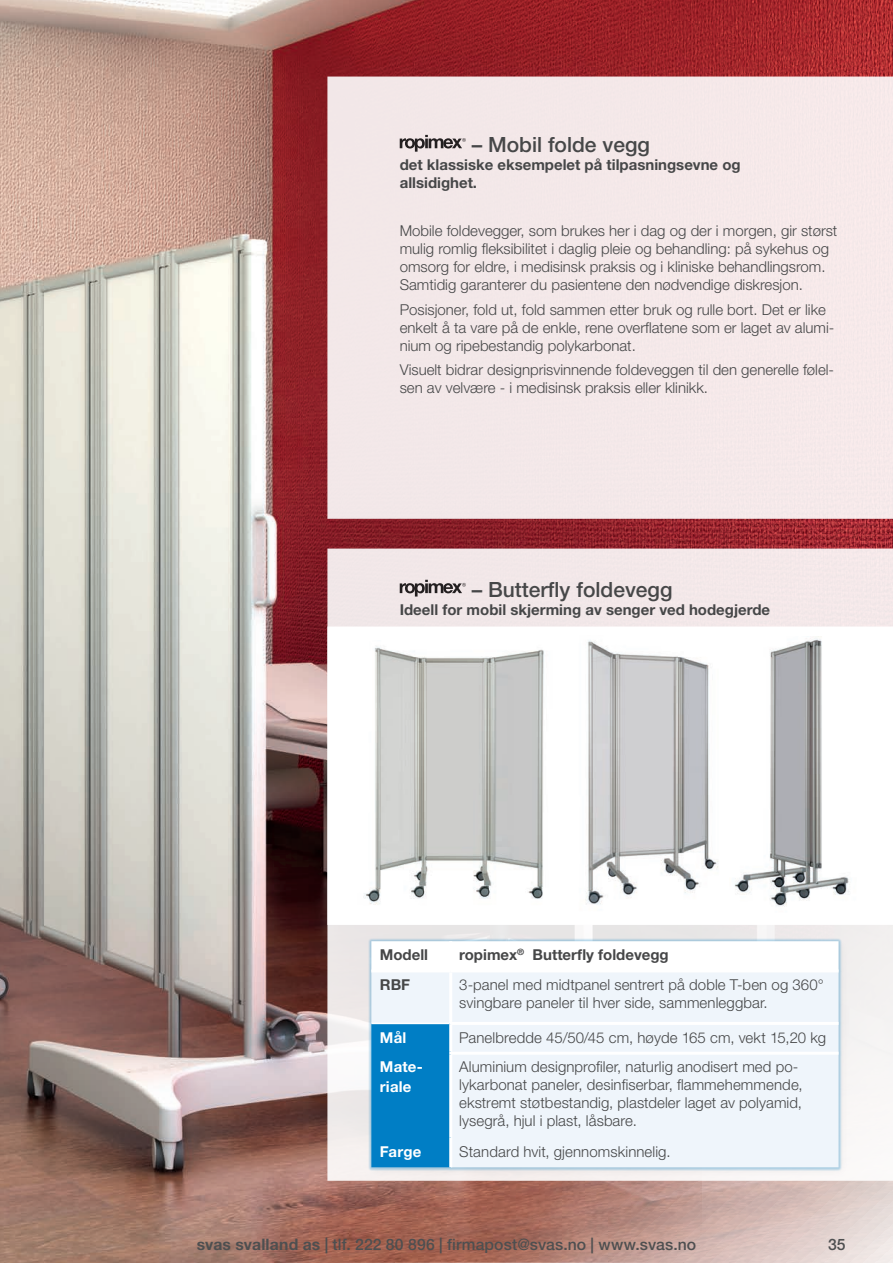
<style>
.page{position:relative;width:893px;height:1263px;background:#fff}
.page>*{position:absolute;margin:0;border:0;box-sizing:border-box;transform-origin:0 0}
.Paragraph_Style_Normal_BIG_Med{font:500 21px "Helvetica Neue LT Std";color:#464748}
.t1{font:500 15.75px "Helvetica Neue LT Std";letter-spacing:.005em;color:#4e4f50}
.Paragraph_Style_Normal{font:300 15px/18px "Helvetica Neue LT Std";color:#464748}
.Paragraph_Style_Table_LINE{font:300 15px/18px "Helvetica Neue LT Std";letter-spacing:.005em;color:#464748}
.Paragraph_Style_Normal_BOLD{font:700 15px/18px "Helvetica Neue LT Std";color:#464748}
.Paragraph_Style_Table_Header{font:700 15px "Helvetica Neue LT Std";color:#464748}
.Paragraph_Style_Table_Blue_LEFT{font:700 15px/19px "Helvetica Neue LT Pro";letter-spacing:.015em;color:#fff}
.s1{font-weight:700}
</style>
<div class="page">
<img style="left:0;top:0;width:893px;height:1263px">
<svg style="left:327px;top:549px;width:566px;height:632px;fill:#f2e8e9"></svg>
<svg style="left:327px;top:626px;width:566px;height:299px"></svg>
<div style="left:327px;top:77px;width:566px;height:442px;background:#f4e8e9"></div>
<svg style="left:400px;top:135px;width:66px;height:17px"></svg>
<svg style="left:400px;top:580px;width:66px;height:16px"></svg>
<div style="left:366px;top:936px;width:484px;height:242px;background:#f4efee"></div>
<div style="left:368px;top:938px;width:474px;height:233px;background:#007ec5;opacity:.3"></div>
<div style="left:371px;top:941px;width:467px;height:28px;background:#fff"></div>
<div style="left:371px;top:972px;width:467px;height:195px;background:#eff5fb"></div>
<div style="left:371px;top:1024px;width:78px;height:143px;background:#007ec5"></div>
<hr style="left:449px;top:941px;width:3px;height:28px;background:#fff">
<hr style="left:371px;top:969px;width:80px;height:3px;background:#fff">
<hr style="left:451px;top:969px;width:387px;height:3px;background:#fff">
<hr style="left:449px;top:972px;width:3px;height:50px;background:#fff">
<hr style="left:449px;top:1022px;width:389px;height:3px;background:#fff">
<hr style="left:449px;top:1025px;width:3px;height:27px;background:#fff">
<hr style="left:449px;top:1052px;width:389px;height:3px;background:#fff">
<hr style="left:449px;top:1055px;width:3px;height:82px;background:#fff">
<hr style="left:449px;top:1137px;width:3px;height:30px;background:#fff">
<hr style="left:371px;top:1023px;width:78px;height:1px;background:#fff">
<img style="left:707px;top:636px;width:168px;height:277px">
<img style="left:348px;top:640px;width:204px;height:276px">
<img style="left:558px;top:635px;width:171px;height:277px">
<p class="Paragraph_Style_Normal_BIG_Med" style="left:472px;top:132px;width:180px">– Mobil folde vegg</p>
<p class="Paragraph_Style_Normal_BOLD" style="left:400px;top:155px;width:343px">det klassiske eksempelet på tilpasningsevne og allsidighet.</p>
<p class="Paragraph_Style_Normal" style="left:400px;top:222px;width:439px">Mobile foldevegger, som brukes her i dag og der i morgen, gir størst mulig romlig fleksibilitet i daglig pleie og behandling: på sykehus og omsorg for eldre, i medisinsk praksis og i kliniske behandlingsrom.<br>Samtidig garanterer du pasientene den nødvendige diskresjon.</p>
<p class="Paragraph_Style_Normal" style="left:400px;top:300px;width:436px">Posisjoner, fold ut, fold sammen etter bruk og rulle bort. Det er like enkelt å ta vare på de enkle, rene overflatene som er laget av alumi&shy;nium og ripebestandig polykarbonat.</p>
<p class="Paragraph_Style_Normal" style="left:400px;top:361px;width:436px">Visuelt bidrar designprisvinnende foldeveggen til den generelle følel&shy;sen av velvære - i medisinsk praksis eller klinikk.</p>
<p class="Paragraph_Style_Normal_BIG_Med" style="left:472px;top:576px;width:202px">– Butterfly foldevegg</p>
<p class="Paragraph_Style_Normal_BOLD" style="left:400px;top:600px;width:372px">Ideell for mobil skjerming av senger ved hodegjerde</p>
<p class="Paragraph_Style_Table_Header" style="left:380px;top:946px;width:50px">Modell</p>
<p class="Paragraph_Style_Table_Header" style="left:459px;top:946px;width:211px">ropimex<sup>®</sup> Butterfly foldevegg</p>
<p class="Paragraph_Style_Table_Header" style="left:380px;top:975px;width:32px">RBF</p>
<p class="Paragraph_Style_Table_LINE" style="left:459px;top:975px;width:366px">3-panel med midtpanel sentrert på doble T-ben og 360° svingbare paneler til hver side, sammenleggbar.</p>
<p class="Paragraph_Style_Table_Blue_LEFT" style="left:380px;top:1027px;width:28px">Mål</p>
<p class="Paragraph_Style_Table_LINE" style="left:459px;top:1028px;width:368px">Panelbredde 45/50/45 cm, høyde 165 cm, vekt 15,20 kg</p>
<p class="Paragraph_Style_Table_Blue_LEFT" style="left:380px;top:1057px;width:45px">Mate&shy;riale</p>
<p class="Paragraph_Style_Table_LINE" style="left:459px;top:1058px;width:345px">Aluminium designprofiler, naturlig anodisert med po&shy;lykarbonat paneler, desinfiserbar, flammehemmende, ekstremt støtbestandig, plastdeler laget av polyamid, lysegrå, hjul i plast, låsbare.</p>
<p class="Paragraph_Style_Table_Blue_LEFT" style="left:380px;top:1141px;width:43px">Farge</p>
<p class="Paragraph_Style_Table_LINE" style="left:459px;top:1142px;width:213px">Standard hvit, gjennomskinnelig.</p>
<p class="t1" style="left:197px;top:1235px;width:501px"><span class="s1">svas svalland as |</span> tlf. 222 80 896 | firmapost@svas.no | www.svas.no</p>
<p class="t1" style="left:828px;top:1235px;width:19px">35</p>
</div>
